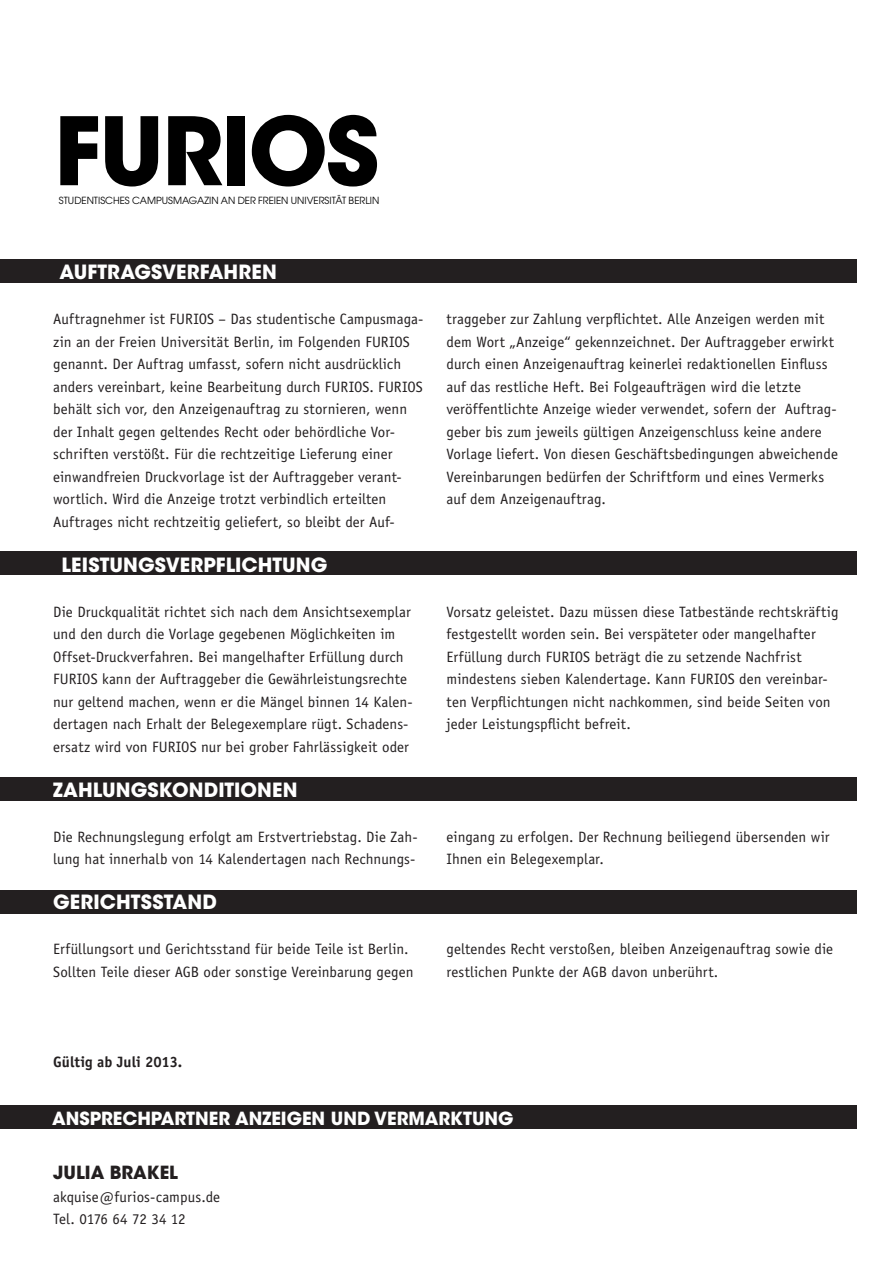
<style>
.page{position:relative;width:893px;height:1263px;background:#fff}
.page>*{position:absolute;margin:0;border:0;box-sizing:border-box;transform-origin:0 0}
.t1{font:700 93.3px "ITC Avant Garde Std";letter-spacing:-.025em;color:#000}
.t2{font:700 19.5px "ITC Avant Garde Std";letter-spacing:.005em;color:#fff}
.t3{font:700 18px "ITC Avant Garde Std";color:#fff}
.t4{font:700 18px "ITC Avant Garde Std";color:#231f20}
.t5{font:15px/22.5px "Officina Sans";letter-spacing:.005em;color:#231f20}
.t6{font:700 15px "Officina Sans";letter-spacing:.005em;color:#231f20}
.t7{font:9.75px "Avant Garde";letter-spacing:-.005em;color:#000}
</style>
<div class="page">
<div style="left:0;top:1106px;width:857px;height:23px;background:#231f20"></div>
<div style="left:0;top:259px;width:857px;height:24px;background:#231f20"></div>
<div style="left:0;top:551px;width:857px;height:24px;background:#231f20"></div>
<div style="left:0;top:777px;width:857px;height:24px;background:#231f20"></div>
<div style="left:0;top:890px;width:857px;height:23px;background:#231f20"></div>
<h1 class="t1" style="left:54px;top:90px;width:327px">FURIOS</h1>
<p class="t7" style="left:59px;top:194px;width:322px">STUDENTISCHES CAMPUSMAGAZIN AN DER FREIEN UNIVERSITÄT BERLIN</p>
<h2 class="t2" style="left:60px;top:259px;width:219px">AUFTRAGSVERFAHREN</h2>
<p class="t5" style="left:53px;top:308px;width:372px">Auftragnehmer ist FURIOS – Das studentische Campusmaga&shy;zin an der Freien Universität Berlin, im Folgenden FURIOS genannt. Der Auftrag umfasst, sofern nicht ausdrücklich anders vereinbart, keine Bearbeitung durch FURIOS. FURIOS behält sich vor, den Anzeigenauftrag zu stornieren, wenn der Inhalt gegen geltendes Recht oder behördliche Vor&shy;schriften verstößt. Für die rechtzeitige Lieferung einer einwandfreien Druckvorlage ist der Auftraggeber verant&shy;wortlich. Wird die Anzeige trotzt verbindlich erteilten Auftrages nicht rechtzeitig geliefert, so bleibt der Auf-</p>
<h2 class="t2" style="left:62px;top:552px;width:267px">LEISTUNGSVERPFLICHTUNG</h2>
<p class="t5" style="left:53px;top:600px;width:361px">Die Druckqualität richtet sich nach dem Ansichtsexemplar und den durch die Vorlage gegebenen Möglichkeiten im Offset-Druckverfahren. Bei mangelhafter Erfüllung durch FURIOS kann der Auftraggeber die Gewährleistungsrechte nur geltend machen, wenn er die Mängel binnen 14 Kalen&shy;dertagen nach Erhalt der Belegexemplare rügt. Schadens&shy;ersatz wird von FURIOS nur bei grober Fahrlässigkeit oder</p>
<h2 class="t2" style="left:53px;top:777px;width:246px">ZAHLUNGSKONDITIONEN</h2>
<p class="t5" style="left:53px;top:825px;width:366px">Die Rechnungslegung erfolgt am Erstvertriebstag. Die Zah&shy;lung hat innerhalb von 14 Kalendertagen nach Rechnungs-</p>
<h2 class="t2" style="left:53px;top:889px;width:165px">GERICHTSSTAND</h2>
<p class="t5" style="left:53px;top:938px;width:362px">Erfüllungsort und Gerichtsstand für beide Teile ist Berlin.<br>Sollten Teile dieser AGB oder sonstige Vereinbarung gegen</p>
<p class="t5" style="left:446px;top:308px;width:393px">traggeber zur Zahlung verpflichtet. Alle Anzeigen werden mit dem Wort „Anzeige“ gekennzeichnet. Der Auftraggeber erwirkt durch einen Anzeigenauftrag keinerlei redaktionellen Einfluss auf das restliche Heft. Bei Folgeaufträgen wird die letzte veröffentlichte Anzeige wieder verwendet, sofern der Auftrag&shy;geber bis zum jeweils gültigen Anzeigenschluss keine andere Vorlage liefert. Von diesen Geschäftsbedingungen abweichende Vereinbarungen bedürfen der Schriftform und eines Vermerks auf dem Anzeigenauftrag.</p>
<p class="t5" style="left:446px;top:600px;width:394px">Vorsatz geleistet. Dazu müssen diese Tatbestände rechtskräftig festgestellt worden sein. Bei verspäteter oder mangelhafter Erfüllung durch FURIOS beträgt die zu setzende Nachfrist mindestens sieben Kalendertage. Kann FURIOS den vereinbar&shy;ten Verpflichtungen nicht nachkommen, sind beide Seiten von jeder Leistungspflicht befreit.</p>
<p class="t5" style="left:446px;top:825px;width:385px">eingang zu erfolgen. Der Rechnung beiliegend übersenden wir<br>Ihnen ein Belegexemplar.</p>
<p class="t5" style="left:446px;top:938px;width:388px">geltendes Recht verstoßen, bleiben Anzeigenauftrag sowie die restlichen Punkte der AGB davon unberührt.</p>
<p class="t6" style="left:53px;top:1052px;width:131px">Gültig ab Juli 2013.</p>
<p class="t3" style="left:52px;top:1106px;width:463px">ANSPRECHPARTNER ANZEIGEN UND VERMARKTUNG</p>
<p class="t4" style="left:53px;top:1161px;width:126px">JULIA BRAKEL</p>
<p class="t5" style="left:53px;top:1185px;width:169px">akquise@furios-campus.de<br>Tel. 0176 64 72 34 12</p>
</div>
